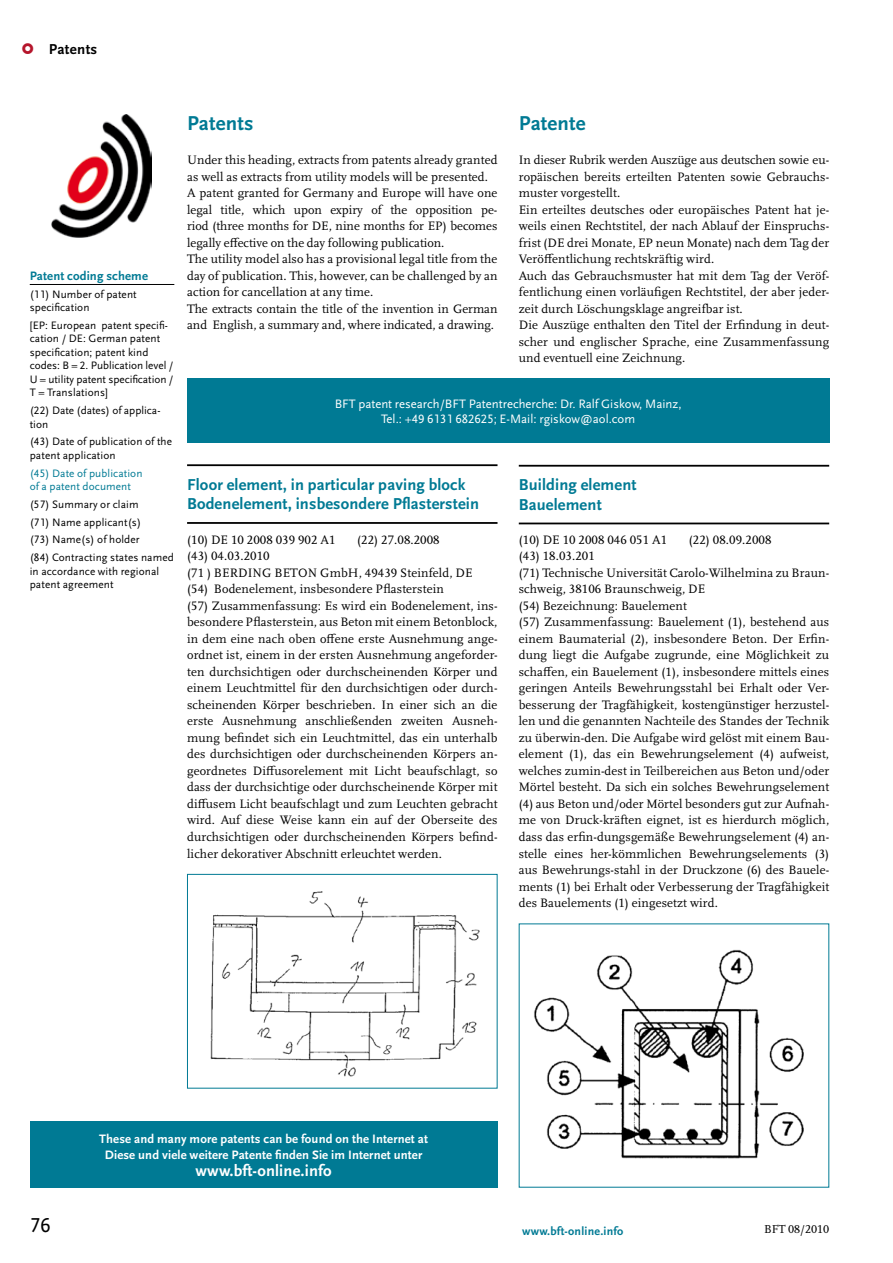
<style>
.page{position:relative;width:893px;height:1263px;background:#fff}
.page>*{position:absolute;margin:0;border:0;box-sizing:border-box;transform-origin:0 0}
.t1{font:700 21px "Scala Sans Pro";letter-spacing:.01em;color:#007a94}
.t2{font:21px "Scala Sans Pro";color:#000}
.t3{font:700 16.5px/19.8px "Scala Sans Pro";letter-spacing:.01em;color:#007a94}
.t4{font:700 16.5px "Scala Sans Pro";letter-spacing:.01em;color:#fff}
.t5{font:700 15px "Scala Sans Pro";letter-spacing:.02em;color:#000}
.t6{font:12.75px/16.5px "Scala Pro";letter-spacing:.01em;color:#000}
.t7{font:700 12.75px/16.5px "Scala Sans Pro";letter-spacing:.01em;color:#fff;text-align:center}
.t8{font:12.75px/15.3px "Scala Sans Pro";color:#fff;text-align:center}
.t9{font:700 12.75px "Scala Sans Pro";letter-spacing:.01em;color:#007a94}
.t10{font:700 12px "Scala Sans Pro";letter-spacing:.02em;color:#007a94}
.t11{font:12px "Scala Pro";color:#000}
.t12{font:11.25px/13.5px "Scala Sans Pro";letter-spacing:.01em;color:#000}
.t13{font:11.25px/13.5px "Scala Sans Pro";letter-spacing:.01em;color:#007a94}
</style>
<div class="page">
<div style="left:187px;top:378px;width:642px;height:65px;background:#007a94"></div>
<hr style="left:187px;top:464px;width:310px;height:2px;background:#000">
<hr style="left:187px;top:522px;width:310px;height:2px;background:#000">
<hr style="left:519px;top:465px;width:310px;height:2px;background:#000">
<hr style="left:519px;top:523px;width:310px;height:1px;background:#000">
<hr style="left:30px;top:284px;width:144px;height:1px;background:#000">
<img style="left:51px;top:115px;width:100px;height:122px">
<img style="left:210px;top:891px;width:270px;height:186px">
<div style="left:187px;top:874px;width:310px;height:214px;border:1px solid #007a94"></div>
<img style="left:534px;top:949px;width:270px;height:210px">
<div style="left:30px;top:1121px;width:467px;height:66px;background:#007a94"></div>
<p class="t5" style="left:49px;top:40px;width:50px">Patents</p>
<p class="t9" style="left:30px;top:268px;width:120px">Patent coding scheme</p>
<p class="t12" style="left:30px;top:287px;width:108px">(11) Number of patent specification</p>
<p class="t12" style="left:30px;top:318px;width:145px">[EP: European patent specifi&shy;cation / DE: German patent specification; patent kind codes: B = 2. Publication level /<br>U = utility patent specification /<br>T = Translations]</p>
<p class="t12" style="left:30px;top:404px;width:132px">(22) Date (dates) of applica&shy;tion</p>
<p class="t12" style="left:30px;top:435px;width:144px">(43) Date of publication of the patent application</p>
<p class="t13" style="left:30px;top:466px;width:114px">(45) Date of publication of a patent document</p>
<p class="t12" style="left:30px;top:495px;width:146px;line-height:17.7px">(57) Summary or claim<br>(71) Name applicant(s)<br>(73) Name(s) of holder<br>(84) Contracting states named</p>
<p class="t12" style="left:30px;top:564px;width:131px">in accordance with regional patent agreement</p>
<h1 class="t1" style="left:187px;top:111px;width:68px">Patents</h1>
<h1 class="t1" style="left:519px;top:111px;width:69px">Patente</h1>
<p class="t6" style="left:519px;top:152px;width:312px">In dieser Rubrik werden Auszüge aus deutschen sowie eu&shy;ropäischen bereits erteilten Patenten sowie Gebrauchs&shy;muster vorgestellt.<br>Ein erteiltes deutsches oder europäisches Patent hat je&shy;weils einen Rechtstitel, der nach Ablauf der Einspruchs&shy;frist (DE drei Monate, EP neun Monate) nach dem Tag der Veröffentlichung rechtskräftig wird.<br>Auch das Gebrauchsmuster hat mit dem Tag der Veröf&shy;fentlichung einen vorläufigen Rechtstitel, der aber jeder&shy;zeit durch Löschungsklage angreifbar ist.<br>Die Auszüge enthalten den Titel der Erfindung in deut&shy;scher und englischer Sprache, eine Zusammenfassung und eventuell eine Zeichnung.</p>
<p class="t8" style="left:335px;top:396px;width:348px">BFT patent research/BFT Patentrecherche: Dr. Ralf Giskow, Mainz,<br>Tel.: +49 6131 682625; E-Mail: rgiskow@aol.com</p>
<p class="t6" style="left:187px;top:152px;width:312px">Under this heading, extracts from patents already granted as well as extracts from utility models will be presented.<br>A patent granted for Germany and Europe will have one legal title, which upon expiry of the opposition pe&shy;riod (three months for DE, nine months for EP) becomes legally effective on the day following publication.<br>The utility model also has a provisional legal title from the day of publication. This, however, can be challenged by an action for cancellation at any time.<br>The extracts contain the title of the invention in German and English, a summary and, where indicated, a drawing.</p>
<p class="t3" style="left:187px;top:474px;width:294px">Floor element, in particular paving block<br>Bodenelement, insbesondere Pflasterstein</p>
<p class="t6" style="left:187px;top:531px;width:150px">(10) DE 10 2008 039 902 A1</p>
<p class="t6" style="left:357px;top:531px;width:84px">(22) 27.08.2008</p>
<p class="t6" style="left:187px;top:548px;width:312px">(43) 04.03.2010<br>(71 ) BERDING BETON GmbH, 49439 Steinfeld, DE<br>(54) Bodenelement, insbesondere Pflasterstein<br>(57) Zusammenfassung: Es wird ein Bodenelement, ins&shy;besondere Pflasterstein, aus Beton mit einem Betonblock, in dem eine nach oben offene erste Ausnehmung ange&shy;ordnet ist, einem in der ersten Ausnehmung angeforder&shy;ten durchsichtigen oder durchscheinenden Körper und einem Leuchtmittel für den durchsichtigen oder durch&shy;scheinenden Körper beschrieben. In einer sich an die erste Ausnehmung anschließenden zweiten Ausneh&shy;mung befindet sich ein Leuchtmittel, das ein unterhalb des durchsichtigen oder durchscheinenden Körpers an&shy;geordnetes Diffusorelement mit Licht beaufschlagt, so dass der durchsichtige oder durchscheinende Körper mit diffusem Licht beaufschlagt und zum Leuchten gebracht wird. Auf diese Weise kann ein auf der Oberseite des durchsichtigen oder durchscheinenden Körpers befind&shy;licher dekorativer Abschnitt erleuchtet werden.</p>
<p class="t3" style="left:519px;top:475px;width:119px">Building element<br>Bauelement</p>
<p class="t6" style="left:519px;top:531px;width:150px">(10) DE 10 2008 046 051 A1</p>
<p class="t6" style="left:689px;top:531px;width:84px">(22) 08.09.2008</p>
<p class="t6" style="left:519px;top:548px;width:312px">(43) 18.03.201<br>(71) Technische Universität Carolo-Wilhelmina zu Braun&shy;schweig, 38106 Braunschweig, DE<br>(54) Bezeichnung: Bauelement<br>(57) Zusammenfassung: Bauelement (1), bestehend aus einem Baumaterial (2), insbesondere Beton. Der Erfin&shy;dung liegt die Aufgabe zugrunde, eine Möglichkeit zu schaffen, ein Bauelement (1), insbesondere mittels eines geringen Anteils Bewehrungsstahl bei Erhalt oder Ver&shy;besserung der Tragfähigkeit, kostengünstiger herzustel&shy;len und die genannten Nachteile des Standes der Technik zu überwin-den. Die Aufgabe wird gelöst mit einem Bau&shy;element (1), das ein Bewehrungselement (4) aufweist, welches zumin-dest in Teilbereichen aus Beton und/oder Mörtel besteht. Da sich ein solches Bewehrungselement (4) aus Beton und/oder Mörtel besonders gut zur Aufnah&shy;me von Druck-kräften eignet, ist es hierdurch möglich, dass das erfin-dungsgemäße Bewehrungselement (4) an&shy;stelle eines her-kömmlichen Bewehrungselements (3) aus Bewehrungs-stahl in der Druckzone (6) des Bauele&shy;ments (1) bei Erhalt oder Verbesserung der Tragfähigkeit des Bauelements (1) eingesetzt wird.</p>
<p class="t7" style="left:99px;top:1130px;width:330px">These and many more patents can be found on the Internet at<br>Diese und viele weitere Patente finden Sie im Internet unter</p>
<p class="t4" style="left:196px;top:1161px;width:138px">www.bft-online.info</p>
<h1 class="t2" style="left:30px;top:1212px;width:22px">76</h1>
<p class="t10" style="left:522px;top:1224px;width:103px">www.bft-online.info</p>
<p class="t11" style="left:764px;top:1221px;width:67px">BFT 08/2010</p>
</div>
